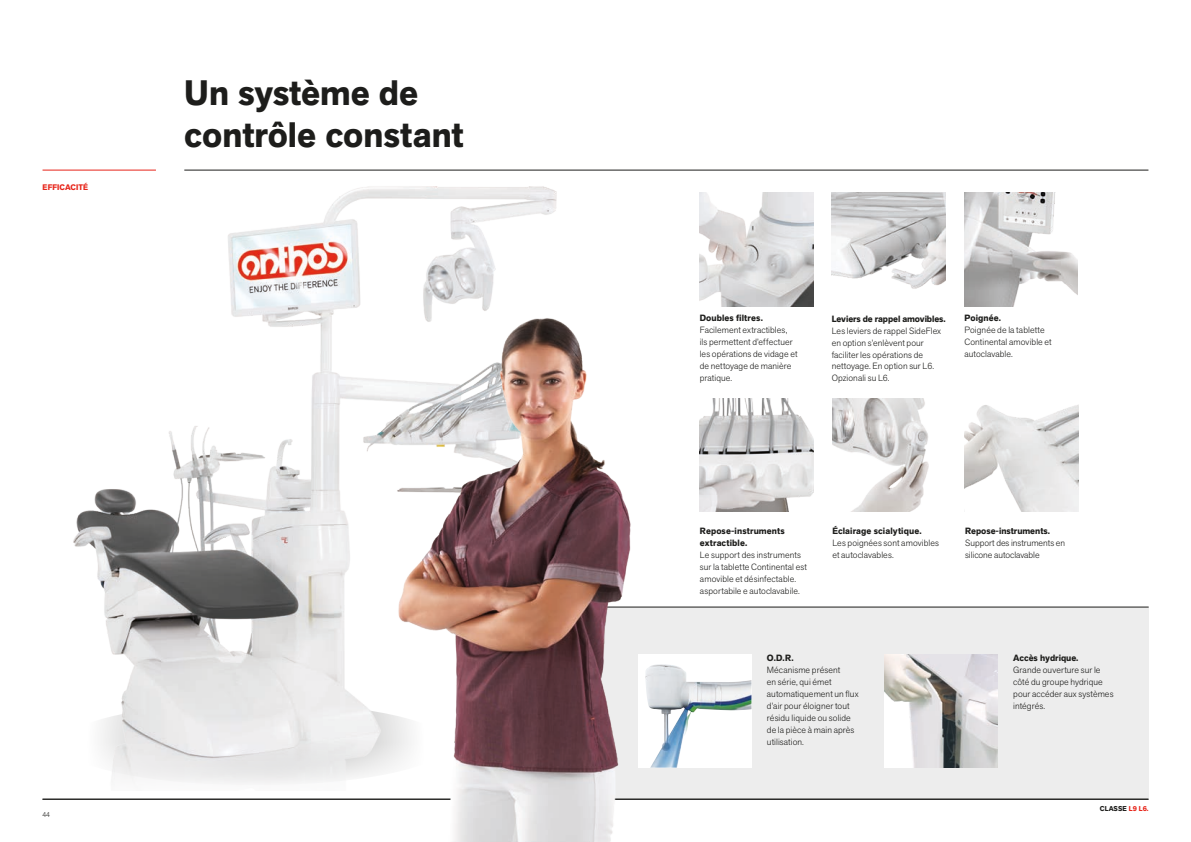
<style>
.page{position:relative;width:1191px;height:842px;background:#fff}
.page>*{position:absolute;margin:0;border:0;box-sizing:border-box;transform-origin:0 0}
.t1{font:700 35px/42px "Akzid Grtsk Next";color:#1d1d1b}
.t2{font:300 9px/12px "Akzid Grtsk Next";letter-spacing:.01em;color:#1d1d1b}
.t3{font:700 9px/12px "Akzid Grtsk Next";letter-spacing:.01em;color:#1d1d1b}
.t4{font:700 9px "Akzid Grtsk Next";letter-spacing:-.01em;color:#1d1d1b}
.t5{font:700 8px "Akzid Grtsk Next";letter-spacing:.01em;color:#e72419}
.t6{font:700 7px "Akzid Grtsk Next";letter-spacing:.01em;color:#1d1d1b}
.t7{font:300 7px "Akzid Grtsk Next";color:#1d1d1b}
.s1{color:#e72419}
</style>
<div class="page">
<div style="left:568px;top:607px;width:580px;height:192px;background:#ededed"></div>
<hr style="left:184px;top:170px;width:964px;height:1px;background:#1d1d1b">
<hr style="left:43px;top:170px;width:113px;height:1px;background:#e72419">
<img style="left:964px;top:193px;width:113px;height:113px">
<img style="left:700px;top:398px;width:113px;height:114px">
<img style="left:832px;top:398px;width:97px;height:114px">
<img style="left:964px;top:405px;width:114px;height:107px">
<img style="left:831px;top:193px;width:114px;height:96px">
<img style="left:699px;top:193px;width:114px;height:113px">
<img style="left:884px;top:654px;width:113px;height:114px">
<div style="left:638px;top:654px;width:113px;height:114px;background:#fff"></div>
<img style="left:650px;top:664px;width:101px;height:104px">
<hr style="left:43px;top:799px;width:1105px;height:1px;background:#1d1d1b">
<img style="left:73px;top:186px;width:484px;height:598px">
<hr style="left:595px;top:607px;width:553px;height:1px;background:#1d1d1b">
<img style="left:395px;top:254px;width:255px;height:588px">
<p class="t5" style="left:43px;top:182px;width:47px">EFFICACITÉ</p>
<h1 class="t1" style="left:184px;top:72px;width:281px">Un système de contrôle constant</h1>
<p class="t7" style="left:43px;top:810px;width:9px">44</p>
<p class="t3" style="left:699px;top:312px;width:65px">Doubles filtres.</p>
<p class="t2" style="left:699px;top:324px;width:99px">Facilement extractibles,<br>ils permettent d’effectuer les opérations de vidage et de nettoyage de manière pratique.</p>
<p class="t4" style="left:831px;top:312px;width:116px">Leviers de rappel amovibles.</p>
<p class="t2" style="left:831px;top:324px;width:111px">Les leviers de rappel SideFlex en option s’enlèvent pour faciliter les opérations de nettoyage. En option sur L6.<br>Opzionali su L6.</p>
<p class="t3" style="left:964px;top:312px;width:38px">Poignée.</p>
<p class="t2" style="left:964px;top:324px;width:89px">Poignée de la tablette<br>Continental amovible et autoclavable.</p>
<p class="t3" style="left:700px;top:525px;width:86px">Repose-instruments extractible.</p>
<p class="t2" style="left:700px;top:549px;width:109px">Le support des instruments sur la tablette Continental est amovible et désinfectable. asportabile e autoclavabile.</p>
<p class="t3" style="left:832px;top:525px;width:91px">Éclairage scialytique.</p>
<p class="t2" style="left:832px;top:537px;width:108px">Les poignées sont amovibles et autoclavables.</p>
<p class="t3" style="left:767px;top:652px;width:28px">O.D.R.</p>
<p class="t2" style="left:767px;top:664px;width:93px">Mécanisme présent<br>en série, qui émet automatiquement un flux d’air pour éloigner tout résidu liquide ou solide de la pièce à main après utilisation.</p>
<p class="t3" style="left:965px;top:525px;width:86px">Repose-instruments.</p>
<p class="t2" style="left:965px;top:537px;width:101px">Support des instruments en silicone autoclavable</p>
<p class="t3" style="left:1013px;top:652px;width:67px">Accès hydrique.</p>
<p class="t2" style="left:1013px;top:664px;width:102px">Grande ouverture sur le côté du groupe hydrique pour accéder aux systèmes intégrés.</p>
<p class="t6" style="left:1100px;top:804px;width:50px">CLASSE <span class="s1">L9 L6.</span></p>
</div>
